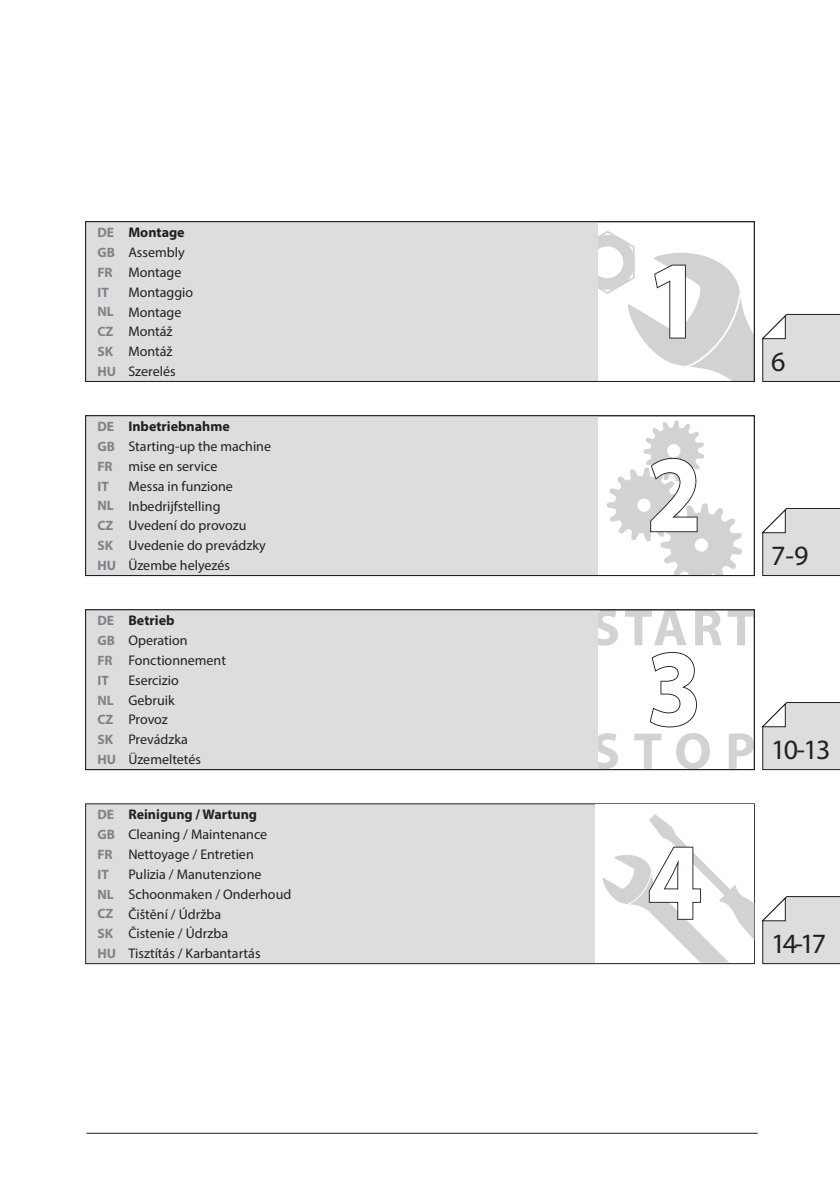
<style>
.page{position:relative;width:840px;height:1191px;background:#fff}
.page>*{position:absolute;margin:0;border:0;box-sizing:border-box;transform-origin:0 0}
.t1{font:700 110.8px "Myriad Pro";color:#fff;scale:.9 1}
.t2{font:700 109.6px "Myriad Pro";color:#fff;scale:.9 1}
.t3{font:28px "Myriad Pro";letter-spacing:-.08em;color:#231f20}
.t4{font:14px/19.8px "Myriad Pro";color:#231f20}
.t5{font:700 13.6px "Myriad Pro";color:#808285}
.s1{font-weight:700;font-size:13.6px;color:#808285}
.s2{font-weight:700}
</style>
<div class="page">
<svg style="left:597px;top:229px;width:155px;height:151px"></svg>
<div style="left:86px;top:222px;width:511px;height:159px;background:#dcdddf"></div>
<div style="left:85px;top:221px;width:669px;height:161px;border:1px solid #231f20"></div>
<svg style="left:761px;top:313px;width:78px;height:69px;background:#d7d8d9"></svg>
<svg style="left:597px;top:611px;width:155px;height:157px"></svg>
<div style="left:86px;top:610px;width:511px;height:159px;background:#dcdddf"></div>
<div style="left:85px;top:609px;width:669px;height:161px;border:1px solid #231f20"></div>
<svg style="left:761px;top:702px;width:78px;height:68px;background:#d7d7d9"></svg>
<svg style="left:607px;top:420px;width:134px;height:154px"></svg>
<div style="left:86px;top:416px;width:511px;height:159px;background:#dcdddf"></div>
<div style="left:85px;top:415px;width:669px;height:161px;border:1px solid #231f20"></div>
<svg style="left:761px;top:508px;width:78px;height:68px;background:#d7d7d9"></svg>
<div style="left:86px;top:804px;width:511px;height:159px;background:#dcdddf"></div>
<div style="left:85px;top:803px;width:669px;height:161px;border:1px solid #231f20"></div>
<div style="left:595px;top:804px;width:159px;height:158px;background:#fff"></div>
<svg style="left:602px;top:814px;width:237px;height:150px"></svg>
<hr style="left:86px;top:1132px;width:671px;height:1px;background:#231f20">
<p class="t4" style="left:97px;top:223px;width:89px;text-align:justify"><span class="s1">DE</span> <span class="s2">Montage </span><span class="s1">GB</span> Assembly <span class="s1">FR</span> Montage</p>
<p class="t5" style="left:97px;top:285px;width:13px">IT</p>
<p class="t4" style="left:97px;top:283px;width:97px;text-indent:31px">Montaggio<br><span class="s1">NL</span> Montage<br><span class="s1">CZ</span> Montáž<br><span class="s1">SK</span> Montáž<br><span class="s1">HU</span> Szerelés</p>
<p class="t4" style="left:97px;top:417px;width:175px"><span class="s1">DE</span> <span class="s2">Inbetriebnahme<br></span><span class="s1">GB</span> Starting-up the machine<br><span class="s1">FR</span> mise en service</p>
<p class="t5" style="left:97px;top:479px;width:13px">IT</p>
<p class="t4" style="left:97px;top:476px;width:170px;text-indent:31px">Messa in funzione<br><span class="s1">NL</span> Inbedrijfstelling<br><span class="s1">CZ</span> Uvedení do provozu<br><span class="s1">SK</span> Uvedenie do prevádzky<br><span class="s1">HU</span> Üzembe helyezés</p>
<p class="t4" style="left:97px;top:611px;width:130px"><span class="s1">DE</span> <span class="s2">Betrieb<br></span><span class="s1">GB</span> Operation<br><span class="s1">FR</span> Fonctionnement</p>
<p class="t5" style="left:97px;top:673px;width:13px">IT</p>
<p class="t4" style="left:97px;top:670px;width:105px;text-indent:31px">Esercizio<br><span class="s1">NL</span> Gebruik<br><span class="s1">CZ</span> Provoz<br><span class="s1">SK</span> Prevádzka<br><span class="s1">HU</span> Üzemeltetés</p>
<p class="t4" style="left:97px;top:805px;width:171px"><span class="s1">DE</span> <span class="s2">Reinigung / Wartung<br></span><span class="s1">GB</span> Cleaning / Maintenance<br><span class="s1">FR</span> Nettoyage / Entretien</p>
<p class="t5" style="left:97px;top:867px;width:13px">IT</p>
<p class="t4" style="left:97px;top:864px;width:195px;text-indent:31px">Pulizia / Manutenzione<br><span class="s1">NL</span> Schoonmaken / Onderhoud<br><span class="s1">CZ</span> Čištění / Údržba<br><span class="s1">SK</span> Čistenie / Údrzba<br><span class="s1">HU</span> Tisztítás / Karbantartás</p>
<h1 class="t1" style="left:646px;top:243px;width:63px">1</h1>
<h2 class="t2" style="left:646px;top:438px;width:62px">2</h2>
<h2 class="t2" style="left:646px;top:632px;width:62px">3</h2>
<h2 class="t2" style="left:647px;top:825px;width:62px">4</h2>
<h3 class="t3" style="left:770px;top:347px;width:16px">6</h3>
<h3 class="t3" style="left:770px;top:541px;width:39px">7-9</h3>
<h3 class="t3" style="left:770px;top:735px;width:61px">10-13</h3>
<h3 class="t3" style="left:770px;top:929px;width:56px">14-17</h3>
</div>
